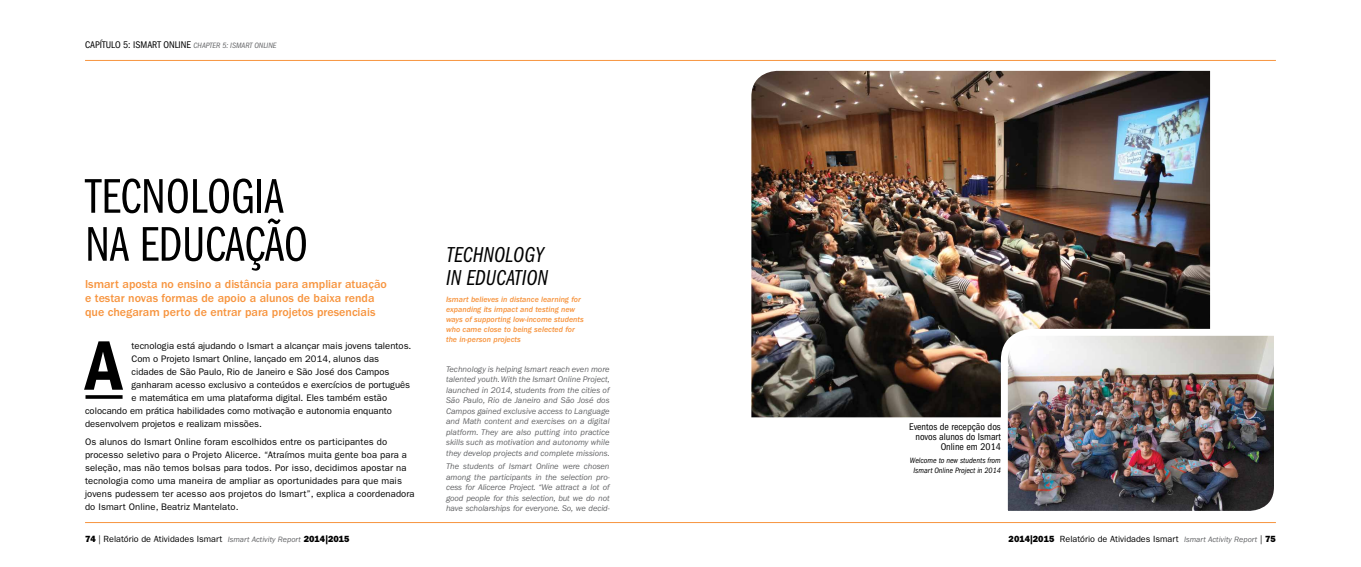
<style>
.page{position:relative;width:1361px;height:567px;background:#fff}
.page>*{position:absolute;margin:0;border:0;box-sizing:border-box;transform-origin:0 0}
.t1{font:72.5px "ITC Franklin Gothic Std Dm Cd";color:#000}
.t2{font:50.4px/48px "ITC Franklin Gothic Std Bk Cp";color:#000}
.t3{font:22.4px/23px "ITC Franklin Gothic Std Bk Cp It";color:#000}
.t4{font:500 12px/14px "ITC Franklin Gothic Std";color:#f7943e}
.t5{font:condensed 10px/10px "ITC Franklin Gothic Std";color:#000;text-align:right}
.t6{font:9.5px/13px "ITC Franklin Gothic Std";color:#000}
.t7{font:9px "ITC Franklin Gothic Std";color:#000}
.t8{font:italic 8.5px/10.5px "ITC Franklin Gothic Std";letter-spacing:-.01em;color:#636466;text-align:justify}
.t9{font:8px/10px "ITC Franklin Gothic Std Med It";color:#f7943e}
.t10{font:italic condensed 8px/10px "ITC Franklin Gothic Std";color:#000;text-align:center}
.s1{font-style:italic;font-size:8px;color:#636466}
.s2{font-family:"ITC Franklin Gothic Std Hvy"}
</style>
<div class="page">
<hr style="left:85px;top:60px;width:1191px;height:1px;background:#f7943e">
<hr style="left:85px;top:522px;width:1191px;height:1px;background:#f7943e">
<svg style="left:85px;top:395px;width:38px;height:4px"></svg>
<img style="left:751px;top:71px;width:459px;height:346px">
<img style="left:997px;top:325px;width:277px;height:186px">
<p class="t5" style="left:85px;top:40px;width:193px">CAPÍTULO 5: ISMART ONLINE <span class="s1">CHAPTER 5: ISMART ONLINE</span></p>
<h2 class="t2" style="left:85px;top:173px;width:224px">TECNOLOGIA<br>NA EDUCAÇÃO</h2>
<p class="t4" style="left:85px;top:278px;width:303px">Ismart aposta no ensino a distância para ampliar atuação e testar novas formas de apoio a alunos de baixa renda que chegaram perto de entrar para projetos presenciais</p>
<h1 class="t1" style="left:85px;top:324px;width:39px">A</h1>
<p class="t6" style="left:132px;top:339px;width:281px">tecnologia está ajudando o Ismart a alcançar mais jovens talentos.</p>
<p class="t6" style="left:132px;top:352px;width:249px">Com o Projeto Ismart Online, lançado em 2014, alunos das</p>
<p class="t6" style="left:132px;top:365px;width:259px">cidades de São Paulo, Rio de Janeiro e São José dos Campos</p>
<p class="t6" style="left:132px;top:378px;width:280px">ganharam acesso exclusivo a conteúdos e exercícios de português</p>
<p class="t6" style="left:132px;top:391px;width:257px">e matemática em uma plataforma digital. Eles também estão</p>
<p class="t6" style="left:85px;top:404px;width:308px">colocando em prática habilidades como motivação e autonomia enquanto</p>
<p class="t6" style="left:85px;top:417px;width:178px">desenvolvem projetos e realizam missões.</p>
<p class="t6" style="left:85px;top:436px;width:331px">Os alunos do Ismart Online foram escolhidos entre os participantes do processo seletivo para o Projeto Alicerce. “Atraímos muita gente boa para a seleção, mas não temos bolsas para todos. Por isso, decidimos apostar na tecnologia como uma maneira de ampliar as oportunidades para que mais jovens pudessem ter acesso aos projetos do Ismart”, explica a coordenadora do Ismart Online, Beatriz Mantelato.</p>
<h3 class="t3" style="left:446px;top:243px;width:104px">TECHNOLOGY<br>IN EDUCATION</h3>
<p class="t9" style="left:446px;top:294px;width:139px">Ismart believes in distance learning for expanding its impact and testing new ways of supporting low-income students who came close to being selected for the in-person projects</p>
<p class="t8" style="left:446px;top:364px;width:165px">Technology is helping Ismart reach even more talented youth. With the Ismart Online Project, launched in 2014, students from the cities of São Paulo, Rio de Janeiro and São José dos Campos gained exclusive access to Language and Math content and exercises on a digital platform. They are also putting into practice skills such as motivation and autonomy while they develop projects and complete missions.</p>
<p class="t8" style="left:446px;top:461px;width:165px">The students of Ismart Online were chosen among the participants in the selection pro&shy;cess for Alicerce Project. “We attract a lot of good people for this selection, but we do not have scholarships for everyone. So, we decid-</p>
<p class="t5" style="left:909px;top:422px;width:93px">Eventos de recepção dos novos alunos do Ismart<br>Online em 2014</p>
<p class="t10" style="left:910px;top:455px;width:92px">Welcome to new students from<br>Ismart Online Project in 2014</p>
<p class="t7" style="left:85px;top:533px;width:266px"><span class="s2">74</span> | Relatório de Atividades Ismart <span class="s1">Ismart Activity Report</span> <span class="s2">2014|2015</span></p>
<p class="t7" style="left:1008px;top:533px;width:269px"><span class="s2">2014|2015</span> Relatório de Atividades Ismart <span class="s1">Ismart Activity Report</span> | <span class="s2">75</span></p>
</div>
